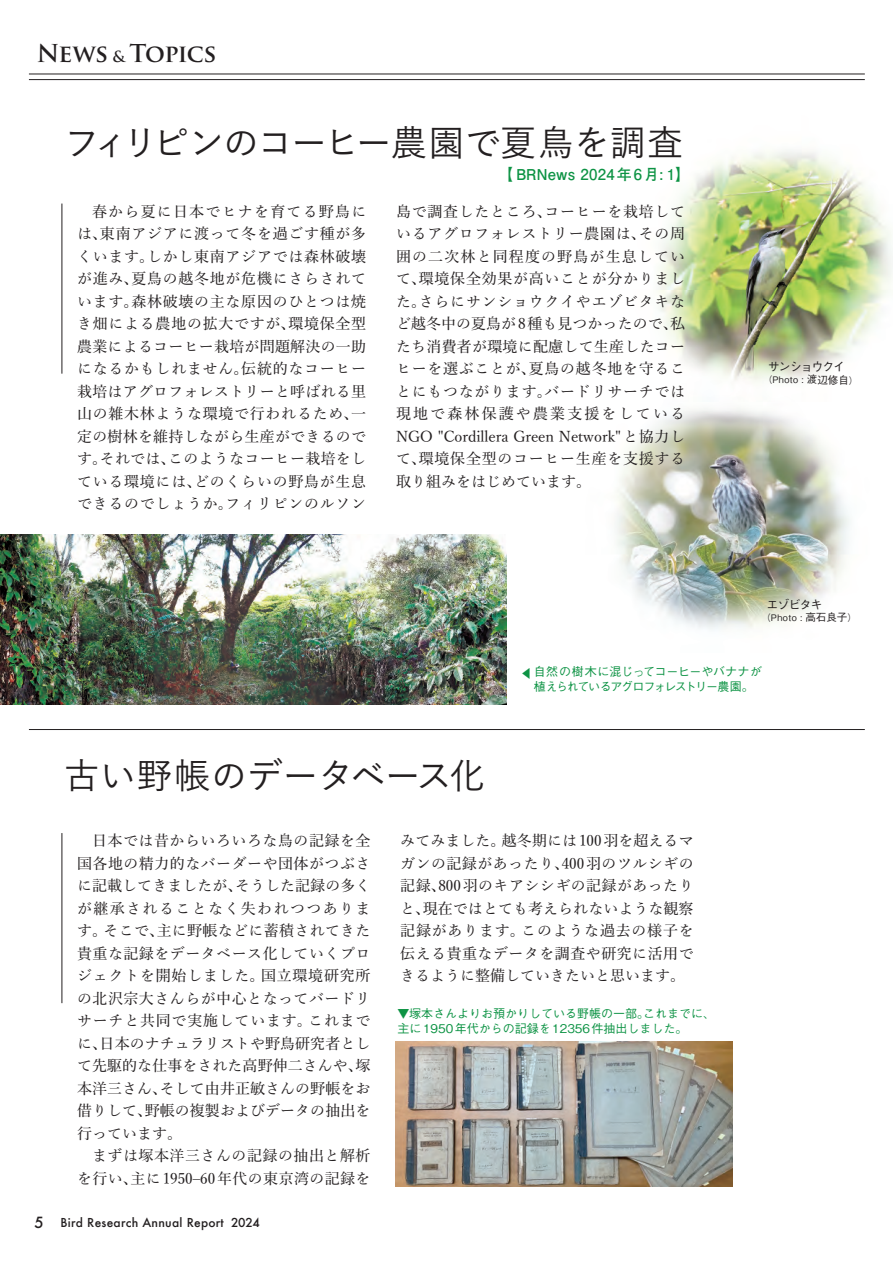
<style>
.page{position:relative;width:893px;height:1263px;background:#fff}
.page>*{position:absolute;margin:0;border:0;box-sizing:border-box;transform-origin:0 0}
.t1{font:500 36px "Yu Go";letter-spacing:-.02em;color:#231f20}
.t2{font:700 24px "Trajan Pro";letter-spacing:-.03em;color:#231f20}
.t3{font:500 15px/22.5px "Yu Min";letter-spacing:.03em;color:#231f20;text-align:justify}
.t4{font:700 15px "Futo Go B101 Pro";letter-spacing:.02em;color:#0d9344}
.t5{font:500 12px/15px "Gothic BBB Pro";color:#0d9344}
.t6{font:500 12px/15px "Gothic BBB Pro";letter-spacing:-.045em;color:#0d9344}
.t7{font:500 12px "Futura";letter-spacing:.02em;color:#231f20}
.t8{font:500 12px "Gothic BBB Pro";letter-spacing:-.1em;color:#231f20}
.t9{font:500 9px "Gothic BBB Pro";letter-spacing:.04em;color:#231f20}
.s1{font-size:15px}
.s2{font-size:10.5px}
.s3{font-family:"Koz Go Pr 6 N";font-weight:400}
</style>
<div class="page">
<img style="left:658px;top:150px;width:234px;height:220px">
<img style="left:616px;top:370px;width:234px;height:260px">
<img style="left:0;top:535px;width:507px;height:169px">
<hr style="left:29px;top:74px;width:836px;height:1px;background:#231f20">
<hr style="left:29px;top:79px;width:836px;height:1px;background:#231f20">
<hr style="left:29px;top:729px;width:836px;height:1px;background:#231f20">
<hr style="left:62px;top:204px;width:1px;height:170px;background:#231f20">
<hr style="left:62px;top:833px;width:1px;height:170px;background:#231f20">
<img style="left:395px;top:1042px;width:337px;height:144px">
<h2 class="t2" style="left:37px;top:38px;width:181px">News <span class="s1">&amp;</span> Topics</h2>
<h1 class="t1" style="left:64px;top:109px;width:621px">フィリピンのコーヒー農園で夏鳥を調査</h1>
<p class="t4" style="left:498px;top:163px;width:194px">【 BRNews 2024年6月: 1】</p>
<p class="t3" style="left:77px;top:199px;width:291px">　春から夏に日本でヒナを育てる野鳥には、東南アジアに渡って冬を過ごす種が多くいます。しかし東南アジアでは森林破壊が進み、夏鳥の越冬地が危機にさらされています。森林破壊の主な原因のひとつは焼き畑による農地の拡大ですが、環境保全型農業によるコーヒー栽培が問題解決の一助になるかもしれません。伝統的なコーヒー栽培はアグロフォレストリーと呼ばれる里山の雑木林ような環境で行われるため、一定の樹林を維持しながら生産ができるのです。それでは、このようなコーヒー栽培をしている環境には、どのくらいの野鳥が生息できるのでしょうか。フィリピンのルソン</p>
<p class="t3" style="left:396px;top:199px;width:291px">島で調査したところ、コーヒーを栽培しているアグロフォレストリー農園は、その周囲の二次林と同程度の野鳥が生息していて、環境保全効果が高いことが分かりました。さらにサンショウクイやエゾビタキなど越冬中の夏鳥が8種も見つかったので、私たち消費者が環境に配慮して生産したコーヒーを選ぶことが、夏鳥の越冬地を守ることにもつながります。バードリサーチでは現地で森林保護や農業支援をしているNGO "Cordillera Green Network"と協力して、環境保全型のコーヒー生産を支援する取り組みをはじめています。</p>
<p class="t8" style="left:768px;top:357px;width:79px">サンショウクイ</p>
<p class="t9" style="left:763px;top:373px;width:96px">（Photo : <span class="s2">渡辺修自</span>）</p>
<p class="t8" style="left:766px;top:595px;width:58px">エゾビタキ</p>
<p class="t9" style="left:762px;top:610px;width:96px">（Photo : <span class="s2">高石良子</span>）</p>
<h1 class="t1" style="left:64px;top:742px;width:423px">古い野帳のデータベース化</h1>
<p class="t6" style="left:534px;top:663px;width:230px">自然の樹木に混じってコーヒーやバナナが植えられているアグロフォレストリー農園。</p>
<p class="t5" style="left:520px;top:664px;width:13px">◀</p>
<p class="t3" style="left:77px;top:828px;width:295px;text-align:left">　日本では昔からいろいろな鳥の記録を全国各地の精力的なバーダーや団体がつぶさに記載してきましたが、そうした記録の多くが継承されることなく失われつつあります。そこで、主に野帳などに蓄積されてきた貴重な記録をデータベース化していくプロジェクトを開始しました。国立環境研究所の北沢宗大さんらが中心となってバードリサーチと共同で実施しています。これまでに、日本のナチュラリストや野鳥研究者として先駆的な仕事をされた高野伸二さんや、塚本洋三さん、そして由井正敏さんの野帳をお借りして、野帳の複製およびデータの抽出を行っています。<br>　まずは塚本洋三さんの記録の抽出と解析を行い、主に1950‒60年代の東京湾の記録を</p>
<p class="t3" style="left:400px;top:828px;width:295px">みてみました。越冬期には100羽を超えるマガンの記録があったり、400羽のツルシギの記録、800羽のキアシシギの記録があったりと、現在ではとても考えられないような観察記録があります。このような過去の様子を伝える貴重なデータを調査や研究に活用できるように整備していきたいと思います。</p>
<p class="t5" style="left:398px;top:1004px;width:319px"><span class="s3">▼</span>塚本さんよりお預かりしている野帳の一部。これまでに、主に1950年代からの記録を12356件抽出しました。</p>
<p class="t7" style="left:34px;top:1214px;width:227px"><span class="s1">5</span> Bird Research Annual Report 2024</p>
</div>
